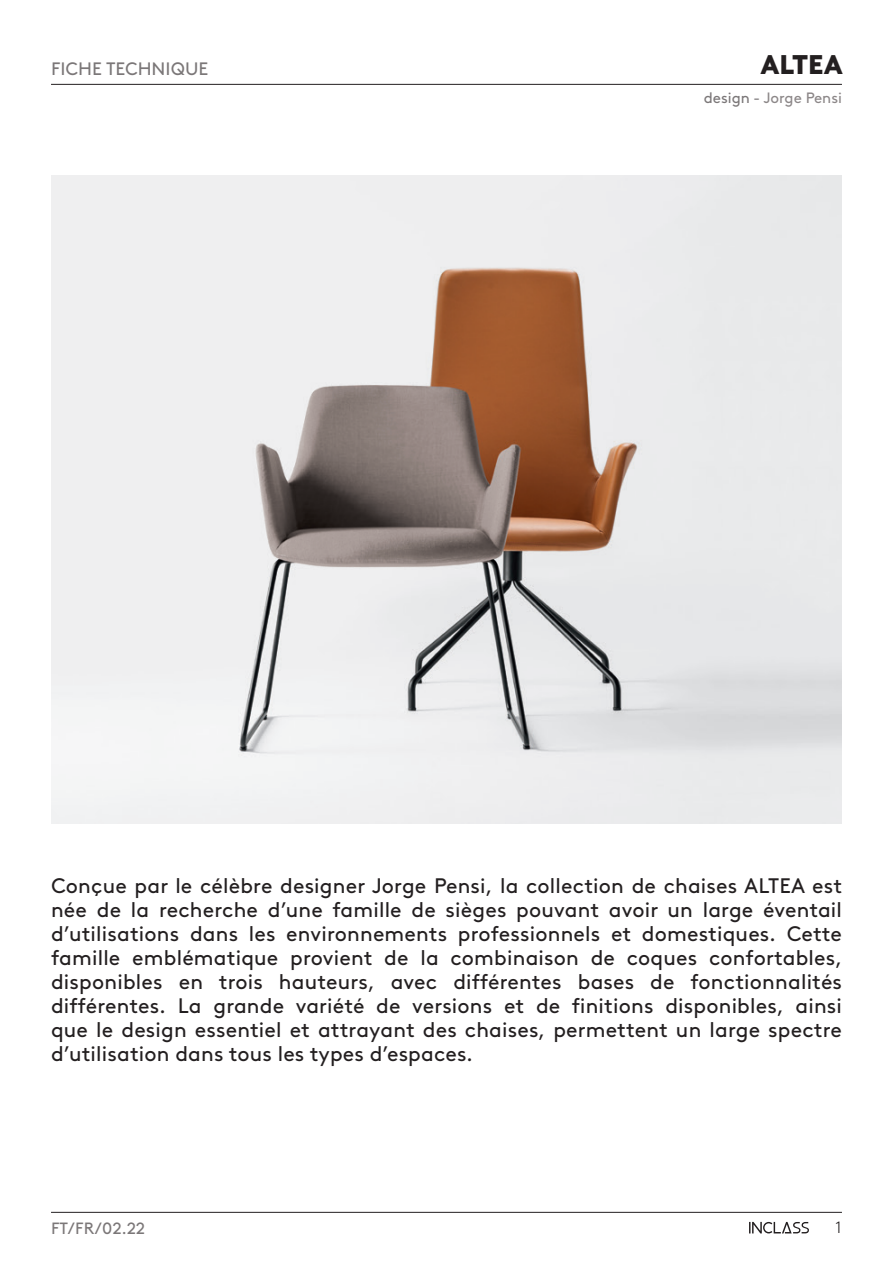
<style>
.page{position:relative;width:893px;height:1263px;background:#fff}
.page>*{position:absolute;margin:0;border:0;box-sizing:border-box;transform-origin:0 0}
.t1{font:900 27px "Brown LL";color:#231f20}
.Texto_colección{font:21px/24px "Brown LL";letter-spacing:.01em;color:#231f20;text-align:justify}
.t2{font:18px "Brown LL";color:#7b7778}
.t3{font:16.35px "Brown LL";color:#7b7778}
.t4{font:300 16.35px "Brown LL";color:#231f20}
.t5{font:15px "Brown LL";color:#8c8788}
.s1{color:#7b7778}
</style>
<div class="page">
<hr style="left:51px;top:1212px;width:791px;height:1px;background:#231f20">
<svg style="left:749px;top:1222px;width:60px;height:11px"></svg>
<hr style="left:51px;top:84px;width:791px;height:1px;background:#231f20">
<img style="left:51px;top:176px;width:791px;height:648px">
<p class="t2" style="left:51px;top:55px;width:159px">FICHE TECHNIQUE</p>
<p class="t1" style="left:760px;top:44px;width:84px">ALTEA</p>
<p class="t5" style="left:704px;top:86px;width:140px"><span class="s1">design -</span> Jorge Pensi</p>
<p class="Texto_colección" style="left:51px;top:872px;width:792px">Conçue par le célèbre designer Jorge Pensi, la collection de chaises ALTEA est née de la recherche d’une famille de sièges pouvant avoir un large éventail d’utilisations dans les environnements professionnels et domestiques. Cette famille emblématique provient de la combinaison de coques confortables, disponibles en trois hauteurs, avec différentes bases de fonctionnalités différentes. La grande variété de versions et de finitions disponibles, ainsi que le design essentiel et attrayant des chaises, permettent un large spectre d’utilisation dans tous les types d’espaces.</p>
<p class="t3" style="left:51px;top:1216px;width:96px">FT/FR/02.22</p>
<p class="t4" style="left:836px;top:1216px;width:7px">1</p>
</div>
